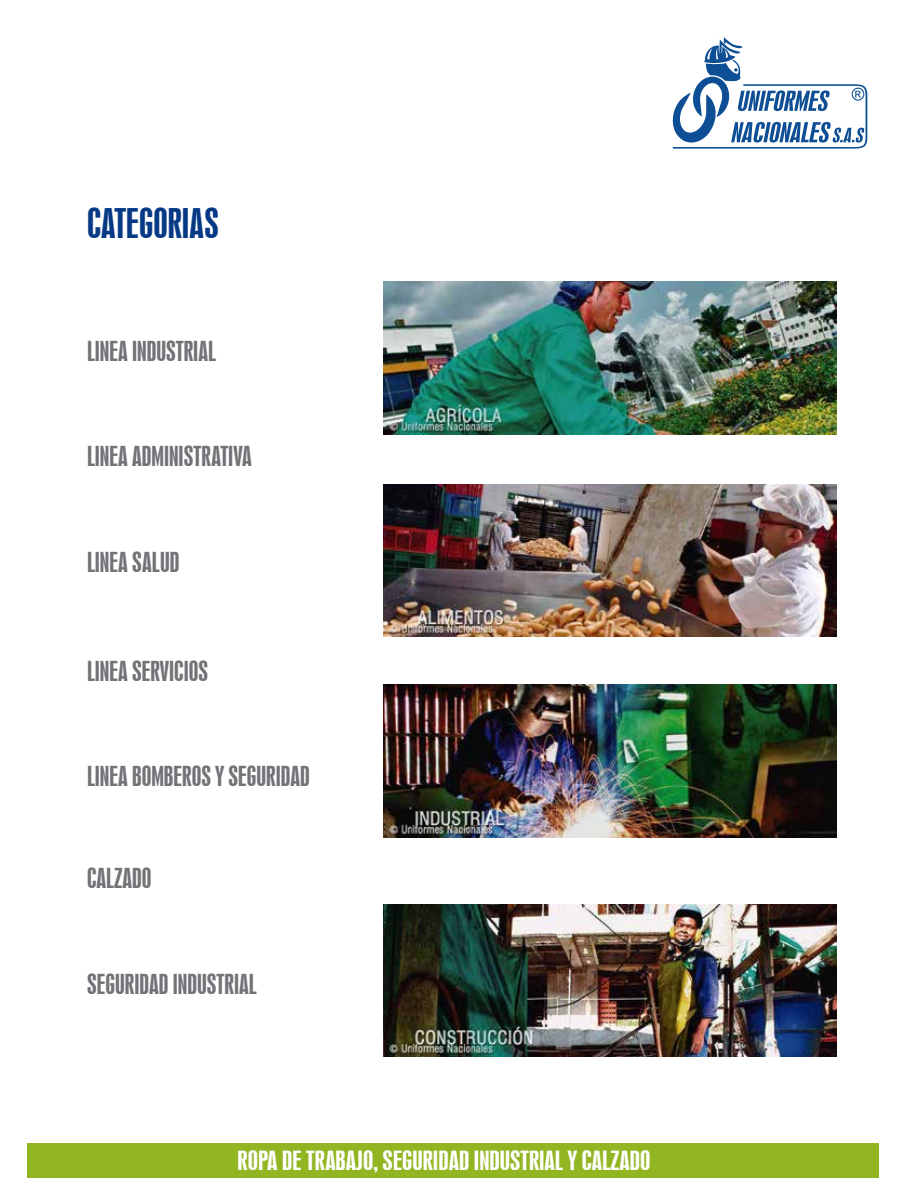
<style>
.page{position:relative;width:918px;height:1188px;background:#fff}
.page>*{position:absolute;margin:0;border:0;box-sizing:border-box;transform-origin:0 0}
.t1{font:38.4px "Swiss 924 BT Regular B";color:#063985}
.t2{font:25.8px "Swiss 924 BT Regular B";color:#727277}
.t3{font:24.75px "Swiss 924 BT Regular B";color:#fff;scale:1.11 1}
</style>
<div class="page">
<div style="left:28px;top:1144px;width:851px;height:34px;background:#92b622"></div>
<svg style="left:673px;top:37px;width:194px;height:112px"></svg>
<img style="left:383px;top:282px;width:453px;height:152px">
<img style="left:383px;top:484px;width:453px;height:153px">
<img style="left:383px;top:904px;width:453px;height:153px">
<img style="left:383px;top:685px;width:453px;height:152px">
<h1 class="t1" style="left:87px;top:200px;width:133px">CATEGORIAS</h1>
<p class="t2" style="left:87px;top:336px;width:130px">LINEA INDUSTRIAL</p>
<p class="t2" style="left:87px;top:441px;width:166px">LINEA ADMINISTRATIVA</p>
<p class="t2" style="left:87px;top:547px;width:94px">LINEA SALUD</p>
<p class="t2" style="left:87px;top:655px;width:123px">LINEA SERVICIOS</p>
<p class="t2" style="left:87px;top:761px;width:224px">LINEA BOMBEROS Y SEGURIDAD</p>
<p class="t2" style="left:87px;top:863px;width:66px">CALZADO</p>
<p class="t2" style="left:87px;top:969px;width:171px">SEGURIDAD INDUSTRIAL</p>
<p class="t3" style="left:238px;top:1145px;width:373px">ROPA DE TRABAJO, SEGURIDAD INDUSTRIAL Y CALZADO</p>
</div>
